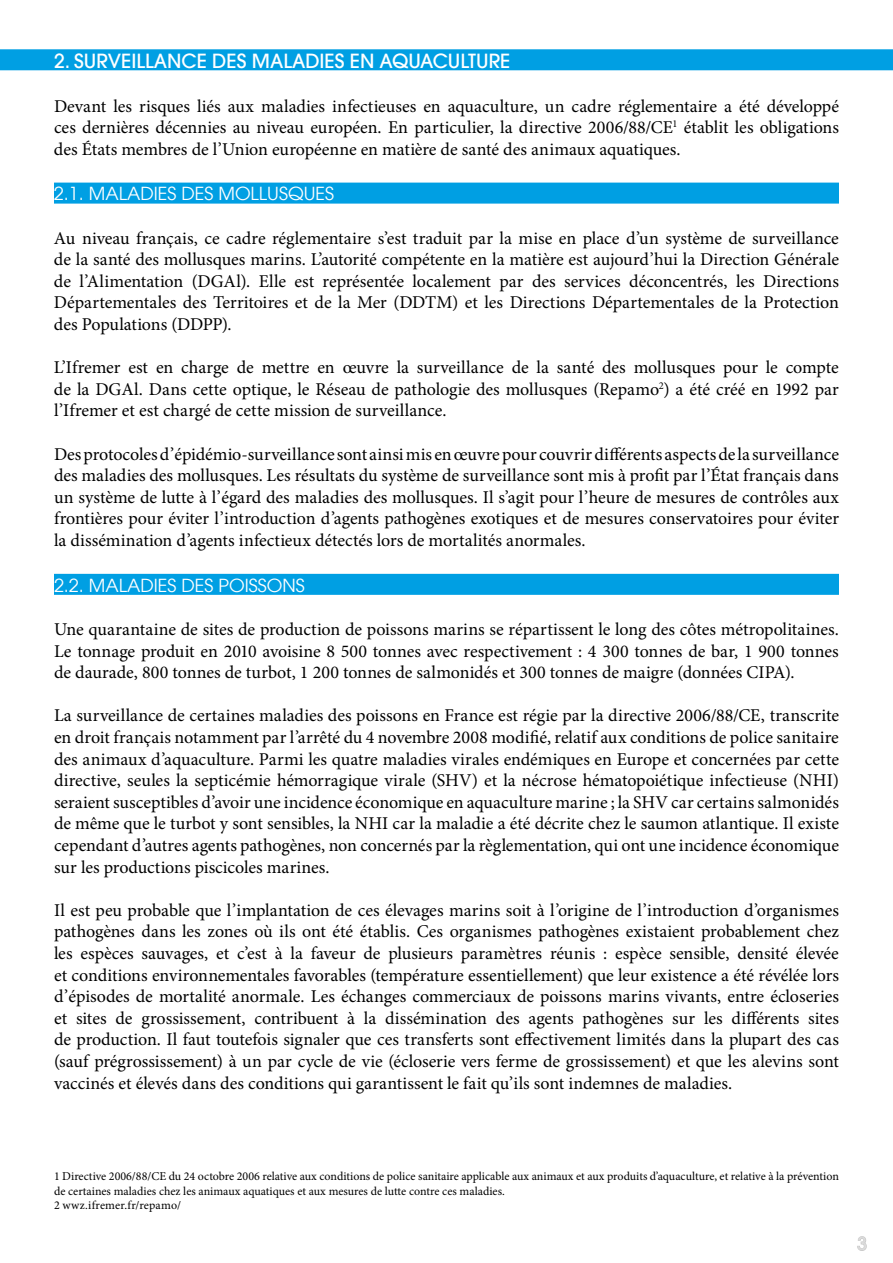
<style>
.page{position:relative;width:893px;height:1263px;background:#fff}
.page>*{position:absolute;margin:0;border:0;box-sizing:border-box;transform-origin:0 0}
.t1{font:500 19.5px "Avant Garde LT";color:#fff}
.t2{font:18px/21.6px "Minion Pro";letter-spacing:-.005em;color:#000;text-align:justify}
.t3{font:18px "Avant Garde LT";color:#fff}
.t4{font:500 18px "Avant Garde LT";color:#dadada}
.t5{font:12px/14.4px "Minion Pro";color:#000}
</style>
<div class="page">
<svg style="left:857px;top:1236px;width:10px;height:15px"></svg>
<div style="left:0;top:49px;width:893px;height:21px;background:#009fe3"></div>
<div style="left:54px;top:183px;width:785px;height:21px;background:#009fe3"></div>
<div style="left:54px;top:574px;width:785px;height:21px;background:#009fe3"></div>
<p class="t1" style="left:54px;top:49px;width:458px">2. SURVEILLANCE DES MALADIES EN AQUACULTURE</p>
<p class="t2" style="left:54px;top:95px;width:786px">Devant les risques liés aux maladies infectieuses en aquaculture, un cadre réglementaire a été développé ces dernières décennies au niveau européen. En particulier, la directive 2006/88/CE<sup>1</sup> établit les obligations des États membres de l’Union européenne en matière de santé des animaux aquatiques.</p>
<p class="t3" style="left:54px;top:183px;width:282px">2.1. MALADIES DES MOLLUSQUES</p>
<p class="t2" style="left:54px;top:227px;width:786px">Au niveau français, ce cadre réglementaire s’est traduit par la mise en place d’un système de surveillance de la santé des mollusques marins. L’autorité compétente en la matière est aujourd’hui la Direction Générale de l’Alimentation (DGAl). Elle est représentée localement par des services déconcentrés, les Directions Départementales des Territoires et de la Mer (DDTM) et les Directions Départementales de la Protection des Populations (DDPP).</p>
<p class="t2" style="left:54px;top:357px;width:786px">L’Ifremer est en charge de mettre en œuvre la surveillance de la santé des mollusques pour le compte de la DGAl. Dans cette optique, le Réseau de pathologie des mollusques (Repamo<sup>2</sup>) a été créé en 1992 par l’Ifremer et est chargé de cette mission de surveillance.</p>
<p class="t2" style="left:54px;top:443px;width:786px">Des protocoles d’épidémio-surveillance sont ainsi mis en œuvre pour couvrir différents aspects de la surveillance des maladies des mollusques. Les résultats du système de surveillance sont mis à profit par l’État français dans un système de lutte à l’égard des maladies des mollusques. Il s’agit pour l’heure de mesures de contrôles aux frontières pour éviter l’introduction d’agents pathogènes exotiques et de mesures conservatoires pour éviter la dissémination d’agents infectieux détectés lors de mortalités anormales.</p>
<p class="t3" style="left:54px;top:574px;width:252px">2.2. MALADIES DES POISSONS</p>
<p class="t2" style="left:54px;top:618px;width:786px">Une quarantaine de sites de production de poissons marins se répartissent le long des côtes métropolitaines.<br>Le tonnage produit en 2010 avoisine 8 500 tonnes avec respectivement : 4 300 tonnes de bar, 1 900 tonnes de daurade, 800 tonnes de turbot, 1 200 tonnes de salmonidés et 300 tonnes de maigre (données CIPA).</p>
<p class="t2" style="left:54px;top:705px;width:786px">La surveillance de certaines maladies des poissons en France est régie par la directive 2006/88/CE, transcrite en droit français notamment par l’arrêté du 4 novembre 2008 modifié, relatif aux conditions de police sanitaire des animaux d’aquaculture. Parmi les quatre maladies virales endémiques en Europe et concernées par cette directive, seules la septicémie hémorragique virale (SHV) et la nécrose hématopoiétique infectieuse (NHI) seraient susceptibles d’avoir une incidence économique en aquaculture marine ; la SHV car certains salmonidés de même que le turbot y sont sensibles, la NHI car la maladie a été décrite chez le saumon atlantique. Il existe cependant d’autres agents pathogènes, non concernés par la règlementation, qui ont une incidence économique sur les productions piscicoles marines.</p>
<p class="t2" style="left:54px;top:899px;width:786px">Il est peu probable que l’implantation de ces élevages marins soit à l’origine de l’introduction d’organismes pathogènes dans les zones où ils ont été établis. Ces organismes pathogènes existaient probablement chez les espèces sauvages, et c’est à la faveur de plusieurs paramètres réunis : espèce sensible, densité élevée et conditions environnementales favorables (température essentiellement) que leur existence a été révélée lors d’épisodes de mortalité anormale. Les échanges commerciaux de poissons marins vivants, entre écloseries et sites de grossissement, contribuent à la dissémination des agents pathogènes sur les différents sites de production. Il faut toutefois signaler que ces transferts sont effectivement limités dans la plupart des cas (sauf prégrossissement) à un par cycle de vie (écloserie vers ferme de grossissement) et que les alevins sont vaccinés et élevés dans des conditions qui garantissent le fait qu’ils sont indemnes de maladies.</p>
<p class="t5" style="left:54px;top:1169px;width:787px">1 Directive 2006/88/CE du 24 octobre 2006 relative aux conditions de police sanitaire applicable aux animaux et aux produits d’aquaculture, et relative à la prévention de certaines maladies chez les animaux aquatiques et aux mesures de lutte contre ces maladies.<br>2 wwz.ifremer.fr/repamo/</p>
<p class="t4" style="left:857px;top:1232px;width:11px">3</p>
</div>
